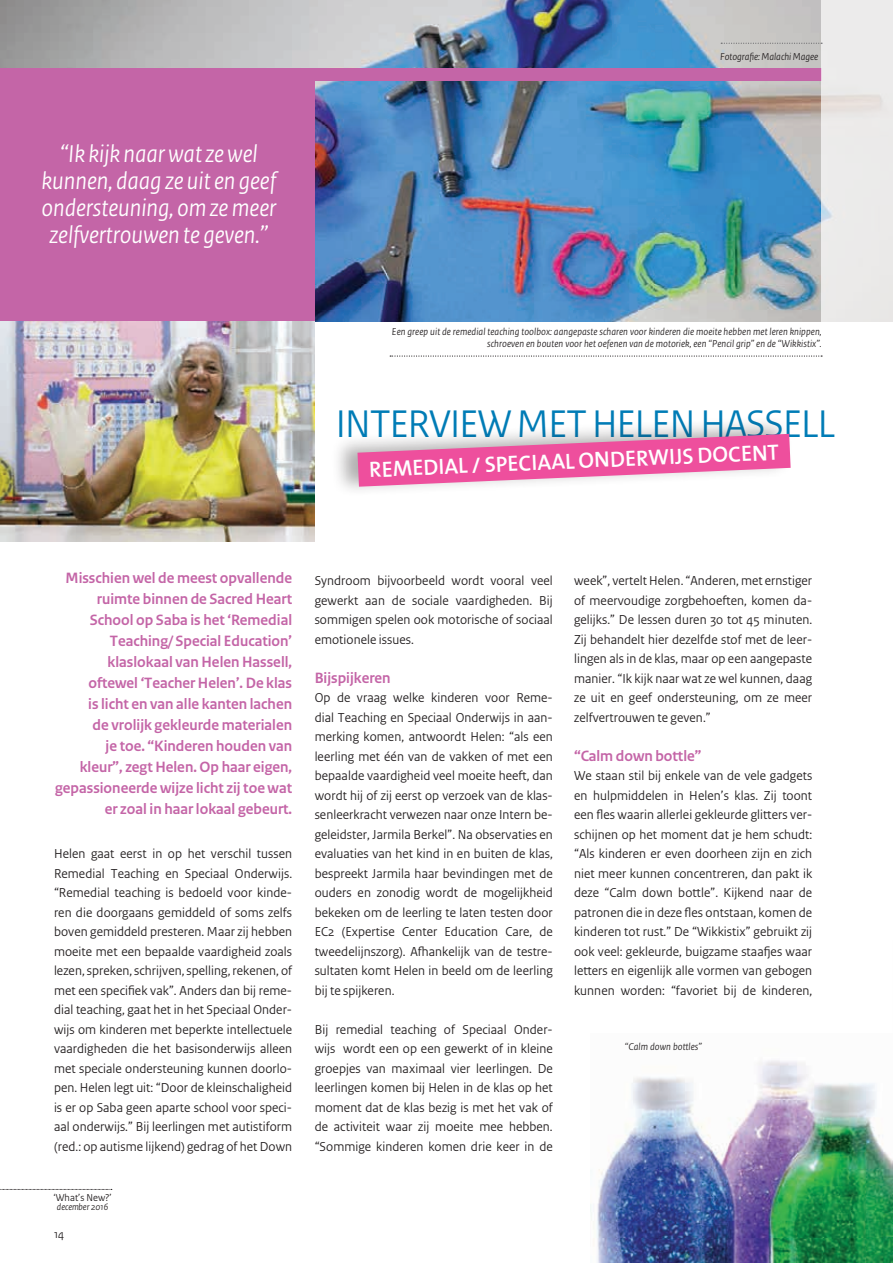
<style>
.page{position:relative;width:893px;height:1263px;background:#fff}
.page>*{position:absolute;margin:0;border:0;box-sizing:border-box;transform-origin:0 0}
.t1{font:40.5px "Rijksoverheid Sans Heading";letter-spacing:-.02em;color:#007cb6}
.t2{font:italic 25.5px/27px "Rijksoverheid Sans Heading";color:#fff;text-align:center}
.t3{font:22.2px "The Mix Semi Bold Caps";color:#fff}
.t4{font:700 15.75px/21px "Rijksoverheid Sans Heading";color:#c465a7;text-align:right}
.t5{font:13.65px/19.5px "Rijksoverheid Sans Heading";letter-spacing:.005em;color:#231f20;text-align:justify}
.t6{font:12px "Rijksoverheid Sans Heading";color:#231f20}
.t7{font:italic 10.5px/12px "Rijksoverheid Sans Heading";letter-spacing:.01em;color:#231f20;text-align:right}
.t8{font:10.5px "Rijksoverheid Sans Heading";letter-spacing:.01em;color:#231f20}
.t9{font:italic 9.75px "Rijksoverheid Sans Heading";letter-spacing:.01em;color:#231f20}
</style>
<div class="page">
<img style="left:0;top:0;width:822px;height:322px">
<svg style="left:0;top:1189px;width:112px;height:1px"></svg>
<div style="left:0;top:81px;width:315px;height:241px;background:#c465a7"></div>
<img style="left:0;top:322px;width:315px;height:219px">
<div style="left:0;top:68px;width:822px;height:13px;background:#c465a7"></div>
<div style="left:331px;top:415px;width:461px;height:81px;background:#231f20;opacity:.35"></div>
<svg style="left:357px;top:434px;width:434px;height:53px"></svg>
<svg style="left:390px;top:355px;width:432px;height:2px"></svg>
<div style="left:822px;top:0;width:71px;height:322px;background:#ebebea"></div>
<img style="left:591px;top:1060px;width:302px;height:203px">
<svg style="left:721px;top:43px;width:101px;height:1px"></svg>
<h2 class="t2" style="left:42px;top:141px;width:236px">“Ik kijk naar wat ze wel kunnen, daag ze uit en geef ondersteuning, om ze meer zelfvertrouwen te geven.”</h2>
<p class="t7" style="left:720px;top:51px;width:100px">Fotografie: Malachi Magee</p>
<p class="t7" style="left:392px;top:326px;width:431px">Een greep uit de remedial teaching toolbox: aangepaste scharen voor kinderen die moeite hebben met leren knippen, schroeven en bouten voor het oefenen van de motoriek, een “Pencil grip” en de “Wikkistix”.</p>
<h1 class="t1" style="left:336px;top:400px;width:501px">INTERVIEW MET HELEN HASSELL</h1>
<h3 class="t3" style="left:369px;top:450px;width:411px;rotate:-2deg">REMEDIAL / SPECIAAL ONDERWIJS DOCENT</h3>
<p class="t4" style="left:55px;top:568px;width:238px">Misschien wel de meest opvallende ruimte binnen de Sacred Heart<br>School op Saba is het ‘Remedial<br>Teaching/ Special Education’ klaslokaal van Helen Hassell, oftewel ‘Teacher Helen’. De klas<br>is licht en van alle kanten lachen<br>de vrolijk gekleurde materialen<br>je toe. “Kinderen houden van<br>kleur”, zegt Helen. Op haar eigen, gepassioneerde wijze licht zij toe wat er zoal in haar lokaal gebeurt.</p>
<p class="t5" style="left:54px;top:844px;width:240px">Helen gaat eerst in op het verschil tussen Remedial Teaching en Speciaal Onderwijs. “Remedial teaching is bedoeld voor kinde&shy;ren die doorgaans gemiddeld of soms zelfs boven gemiddeld presteren. Maar zij hebben moeite met een bepaalde vaardigheid zoals lezen, spreken, schrijven, spelling, rekenen, of met een specifiek vak”. Anders dan bij reme&shy;dial teaching, gaat het in het Speciaal Onder&shy;wijs om kinderen met beperkte intellectuele vaardigheden die het basisonderwijs alleen met speciale ondersteuning kunnen doorlo&shy;pen. Helen legt uit: “Door de kleinschaligheid is er op Saba geen aparte school voor speci&shy;aal onderwijs.” Bij leerlingen met autistiform (red.: op autisme lijkend) gedrag of het Down</p>
<p class="t8" style="left:53px;top:1191px;width:60px">‘What’s New?’</p>
<p class="t9" style="left:57px;top:1201px;width:53px">december 2016</p>
<p class="t6" style="left:54px;top:1227px;width:12px">14</p>
<p class="t5" style="left:315px;top:571px;width:240px">Syndroom bijvoorbeeld wordt vooral veel gewerkt aan de sociale vaardigheden. Bij sommigen spelen ook motorische of sociaal emotionele issues.</p>
<p class="t4" style="left:315px;top:667px;width:77px">Bijspijkeren</p>
<p class="t5" style="left:315px;top:688px;width:240px">Op de vraag welke kinderen voor Reme&shy;dial Teaching en Speciaal Onderwijs in aan&shy;merking komen, antwoordt Helen: “als een leerling met één van de vakken of met een bepaalde vaardigheid veel moeite heeft, dan wordt hij of zij eerst op verzoek van de klas&shy;senleerkracht verwezen naar onze Intern be&shy;geleidster, Jarmila Berkel”. Na observaties en evaluaties van het kind in en buiten de klas, bespreekt Jarmila haar bevindingen met de ouders en zonodig wordt de mogelijkheid bekeken om de leerling te laten testen door EC2 (Expertise Center Education Care, de tweedelijnszorg). Afhankelijk van de testre&shy;sultaten komt Helen in beeld om de leerling bij te spijkeren.</p>
<p class="t5" style="left:315px;top:1019px;width:240px">Bij remedial teaching of Speciaal Onder&shy;wijs wordt een op een gewerkt of in kleine groepjes van maximaal vier leerlingen. De leerlingen komen bij Helen in de klas op het moment dat de klas bezig is met het vak of de activiteit waar zij moeite mee hebben. “Sommige kinderen komen drie keer in de</p>
<p class="t5" style="left:574px;top:571px;width:240px">week”, vertelt Helen. “Anderen, met ernstiger of meervoudige zorgbehoeften, komen da&shy;gelijks.” De lessen duren 30 tot 45 minuten.<br>Zij behandelt hier dezelfde stof met de leer&shy;lingen als in de klas, maar op een aangepaste manier. “Ik kijk naar wat ze wel kunnen, daag ze uit en geef ondersteuning, om ze meer zelfvertrouwen te geven.”</p>
<p class="t4" style="left:574px;top:745px;width:129px">“Calm down bottle”</p>
<p class="t5" style="left:574px;top:766px;width:240px">We staan stil bij enkele van de vele gadgets en hulpmiddelen in Helen’s klas. Zij toont een fles waarin allerlei gekleurde glitters ver&shy;schijnen op het moment dat je hem schudt: “Als kinderen er even doorheen zijn en zich niet meer kunnen concentreren, dan pakt ik deze “Calm down bottle”. Kijkend naar de patronen die in deze fles ontstaan, komen de kinderen tot rust.” De “Wikkistix” gebruikt zij ook veel: gekleurde, buigzame staafjes waar letters en eigenlijk alle vormen van gebogen kunnen worden: “favoriet bij de kinderen,</p>
<p class="t7" style="left:625px;top:1041px;width:78px">“Calm down bottles”</p>
</div>
